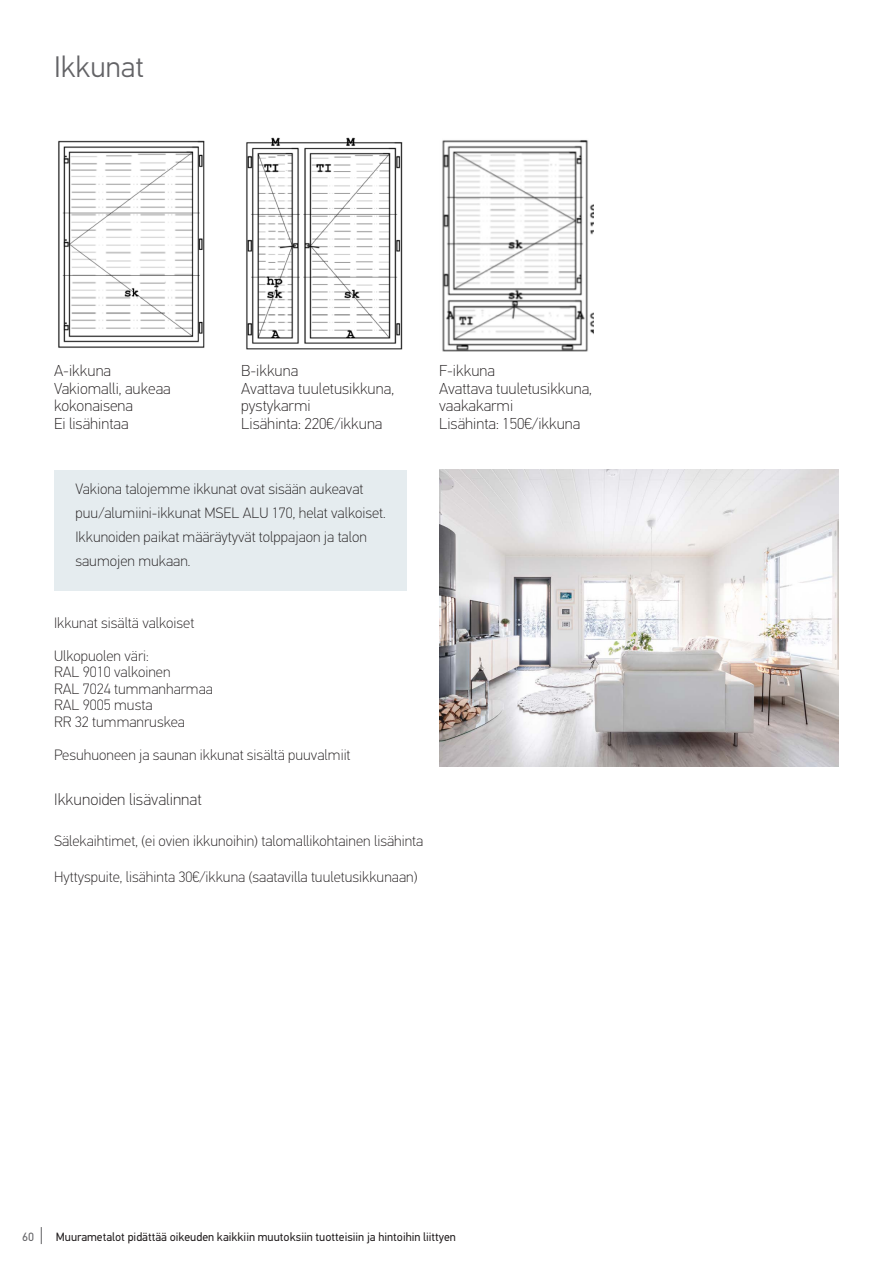
<style>
.page{position:relative;width:893px;height:1263px;background:#fff}
.page>*{position:absolute;margin:0;border:0;box-sizing:border-box;transform-origin:0 0}
.Leipis_10{font:300 29.7px "PFDIN Text Pro";color:#636366}
.t1{font:100 16.5px "PF Din Text Pro";color:#231f20}
.Leipis_10-2{font:100 15.9px/17.4px "PF Din Text Pro";color:#231f20}
.Leipis_10-3{font:100 15px/24px "PF Din Text Pro";color:#231f20}
.t2{font:12px "PFDIN Text Pro";color:#231f20}
.t3{font:12px "PFDIN Text Pro";color:#636366}
</style>
<div class="page">
<svg style="left:41px;top:1227px;width:1px;height:17px"></svg>
<div style="left:54px;top:470px;width:353px;height:121px;background:#e5ecef"></div>
<img style="left:58px;top:140px;width:147px;height:208px">
<img style="left:246px;top:137px;width:157px;height:213px">
<img style="left:442px;top:140px;width:152px;height:212px">
<img style="left:439px;top:470px;width:400px;height:296px">
<p class="Leipis_10" style="left:54px;top:49px;width:91px">Ikkunat</p>
<p class="Leipis_10-2" style="left:54px;top:362px;width:59px">A-ikkuna</p>
<p class="Leipis_10-2" style="left:54px;top:380px;width:118px">Vakiomalli, aukeaa kokonaisena<br>Ei lisähintaa</p>
<p class="Leipis_10-2" style="left:241px;top:362px;width:154px">B-ikkuna<br>Avattava tuuletusikkuna, pystykarmi</p>
<p class="Leipis_10-2" style="left:241px;top:415px;width:143px">Lisähinta: 220€/ikkuna</p>
<p class="Leipis_10-2" style="left:439px;top:362px;width:154px">F-ikkuna<br>Avattava tuuletusikkuna, vaakakarmi</p>
<p class="Leipis_10-2" style="left:439px;top:415px;width:143px">Lisähinta: 150€/ikkuna</p>
<p class="Leipis_10-3" style="left:75px;top:477px;width:312px">Vakiona talojemme ikkunat ovat sisään aukeavat puu/alumiini-ikkunat MSEL ALU 170, helat valkoiset.<br>Ikkunoiden paikat määräytyvät tolppajaon ja talon saumojen mukaan.</p>
<p class="Leipis_10-3" style="left:54px;top:611px;width:142px">Ikkunat sisältä valkoiset</p>
<p class="Leipis_10-3" style="left:54px;top:644px;width:96px">Ulkopuolen väri:</p>
<p class="Leipis_10-3" style="left:54px;top:660px;width:118px">RAL 9010 valkoinen</p>
<p class="Leipis_10-3" style="left:54px;top:677px;width:160px">RAL 7024 tummanharmaa</p>
<p class="Leipis_10-3" style="left:54px;top:693px;width:100px">RAL 9005 musta</p>
<p class="Leipis_10-3" style="left:54px;top:710px;width:132px">RR 32 tummanruskea</p>
<p class="Leipis_10-3" style="left:54px;top:743px;width:298px">Pesuhuoneen ja saunan ikkunat sisältä puuvalmiit</p>
<p class="t1" style="left:54px;top:789px;width:149px">Ikkunoiden lisävalinnat</p>
<p class="Leipis_10-3" style="left:54px;top:829px;width:371px">Sälekaihtimet, (ei ovien ikkunoihin) talomallikohtainen lisähinta</p>
<p class="Leipis_10-3" style="left:54px;top:865px;width:365px">Hyttyspuite, lisähinta 30€/ikkuna (saatavilla tuuletusikkunaan)</p>
<p class="t3" style="left:22px;top:1229px;width:13px">60</p>
<p class="t2" style="left:56px;top:1229px;width:401px">Muurametalot pidättää oikeuden kaikkiin muutoksiin tuotteisiin ja hintoihin liittyen</p>
</div>
